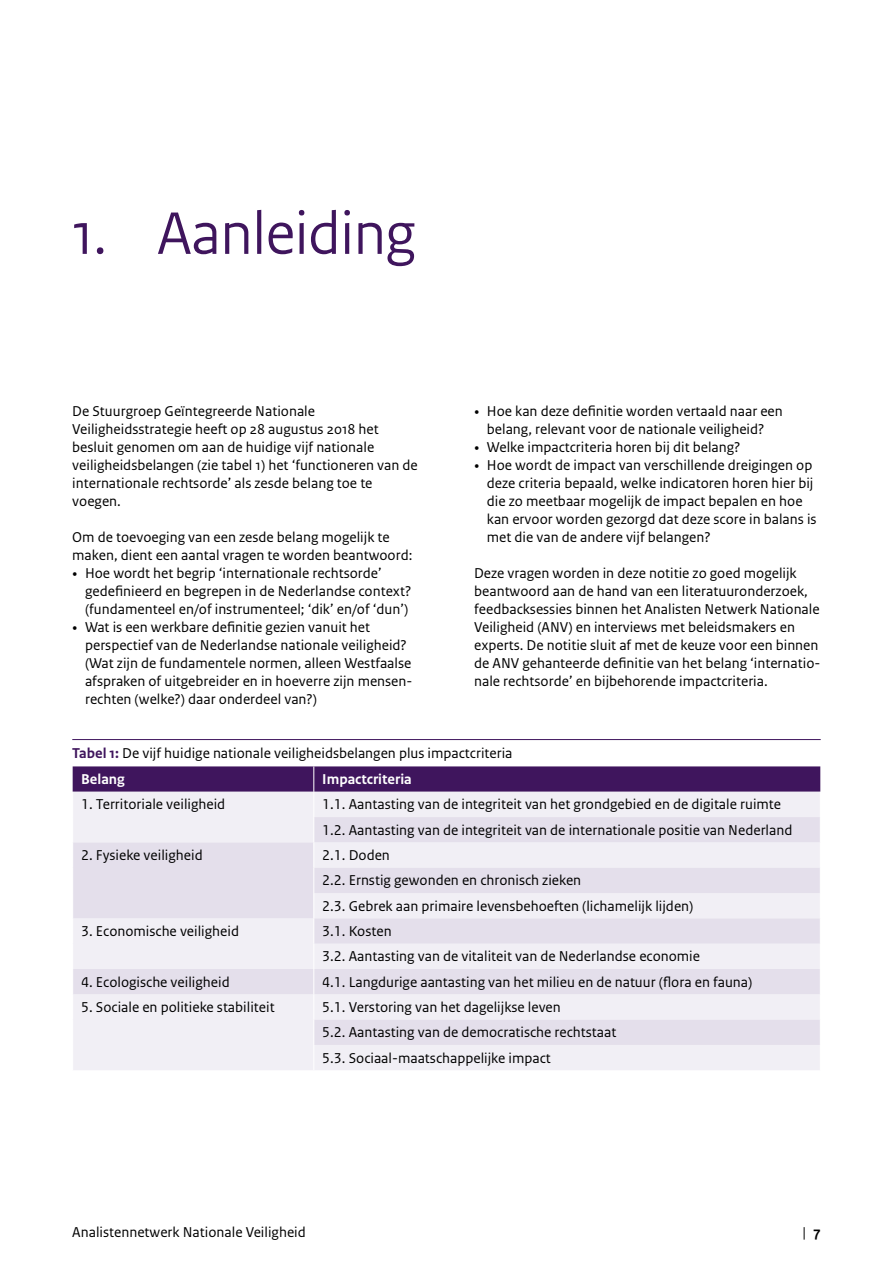
<style>
.page{position:relative;width:893px;height:1263px;background:#fff}
.page>*{position:absolute;margin:0;border:0;box-sizing:border-box;transform-origin:0 0}
.t1{font:63px "Rijksoverheid Sans Heading";color:#3f155d}
.t2{font:15px/18px "Rijksoverheid Sans Text";color:#000}
.t3{font:700 15px "Rijksoverheid Sans Text";color:#fff}
.s1{font-family:"Rijksoverheid Serif"}
.s2{font-weight:700;color:#3f155d}
.s3{font-weight:700;color:#fff}
.s4{font-weight:700}
</style>
<div class="page">
<hr style="left:72px;top:739px;width:749px;height:1px;background:#3f155d">
<svg style="left:72px;top:766px;width:749px;height:304px"></svg>
<h1 class="t1" style="left:72px;top:197px;width:345px">1. Aanleiding</h1>
<p class="t2" style="left:72px;top:402px;width:347px">De Stuurgroep Geïntegreerde Nationale Veiligheidsstrategie heeft op 28 augustus 2018 het besluit genomen om aan de huidige vijf nationale veiligheidsbelangen (zie tabel 1) het ‘functioneren van de internationale rechtsorde’ als zesde belang toe te voegen.</p>
<p class="t2" style="left:72px;top:528px;width:342px">Om de toevoeging van een zesde belang mogelijk te maken, dient een aantal vragen te worden beantwoord:</p>
<p class="t2" style="left:85px;top:564px;width:328px;text-indent:-13px"><span class="s1">•</span> Hoe wordt het begrip ‘internationale rechtsorde’ gedefinieerd en begrepen in de Nederlandse context? (fundamenteel en/of instrumenteel; ‘dik’ en/of ‘dun’)</p>
<p class="t2" style="left:85px;top:618px;width:329px;text-indent:-13px"><span class="s1">•</span> Wat is een werkbare definitie gezien vanuit het perspectief van de Nederlandse nationale veiligheid? (Wat zijn de fundamentele normen, alleen Westfaalse afspraken of uitgebreider en in hoeverre zijn mensen&shy;rechten (welke?) daar onderdeel van?)</p>
<p class="t2" style="left:474px;top:402px;width:310px;text-align:center"><span class="s1">•</span> Hoe kan deze definitie worden vertaald naar een belang, relevant voor de nationale veiligheid?</p>
<p class="t2" style="left:474px;top:438px;width:268px"><span class="s1">•</span> Welke impactcriteria horen bij dit belang?</p>
<p class="t2" style="left:487px;top:456px;width:331px;text-indent:-13px"><span class="s1">•</span> Hoe wordt de impact van verschillende dreigingen op deze criteria bepaald, welke indicatoren horen hier bij die zo meetbaar mogelijk de impact bepalen en hoe kan ervoor worden gezorgd dat deze score in balans is met die van de andere vijf belangen?</p>
<p class="t2" style="left:474px;top:564px;width:348px">Deze vragen worden in deze notitie zo goed mogelijk beantwoord aan de hand van een literatuuronderzoek, feedbacksessies binnen het Analisten Netwerk Nationale Veiligheid (ANV) en interviews met beleidsmakers en experts. De notitie sluit af met de keuze voor een binnen de ANV gehanteerde definitie van het belang ‘internatio&shy;nale rechtsorde’ en bijbehorende impactcriteria.</p>
<p class="t2" style="left:81px;top:740px;width:433px;line-height:26.1px;text-indent:-9px"><span class="s2">Tabel 1:</span> De vijf huidige nationale veiligheidsbelangen plus impactcriteria<br><span class="s3">Belang</span></p>
<p class="t3" style="left:322px;top:771px;width:91px">Impactcriteria</p>
<p class="t2" style="left:81px;top:796px;width:146px">1. Territoriale veiligheid</p>
<p class="t2" style="left:322px;top:792px;width:472px;line-height:25.3px">1.1. Aantasting van de integriteit van het grondgebied en de digitale ruimte<br>1.2. Aantasting van de integriteit van de internationale positie van Nederland</p>
<p class="t2" style="left:81px;top:846px;width:123px">2. Fysieke veiligheid</p>
<p class="t2" style="left:322px;top:843px;width:373px;line-height:25.3px">2.1. Doden<br>2.2. Ernstig gewonden en chronisch zieken<br>2.3. Gebrek aan primaire levensbehoeften (lichamelijk lijden)</p>
<p class="t2" style="left:81px;top:922px;width:159px">3. Economische veiligheid</p>
<p class="t2" style="left:322px;top:919px;width:379px;line-height:25.3px">3.1. Kosten<br>3.2. Aantasting van de vitaliteit van de Nederlandse economie</p>
<p class="t2" style="left:81px;top:973px;width:150px">4. Ecologische veiligheid</p>
<p class="t2" style="left:322px;top:973px;width:432px">4.1. Langdurige aantasting van het milieu en de natuur (flora en fauna)</p>
<p class="t2" style="left:81px;top:998px;width:195px">5. Sociale en politieke stabiliteit</p>
<p class="t2" style="left:322px;top:995px;width:296px;line-height:25.3px">5.1. Verstoring van het dagelijkse leven<br>5.2. Aantasting van de democratische rechtstaat<br>5.3. Sociaal-maatschappelijke impact</p>
<p class="t2" style="left:72px;top:1223px;width:235px">Analistennetwerk Nationale Veiligheid</p>
<p class="t2" style="left:802px;top:1223px;width:20px">| <span class="s4">7</span></p>
</div>
